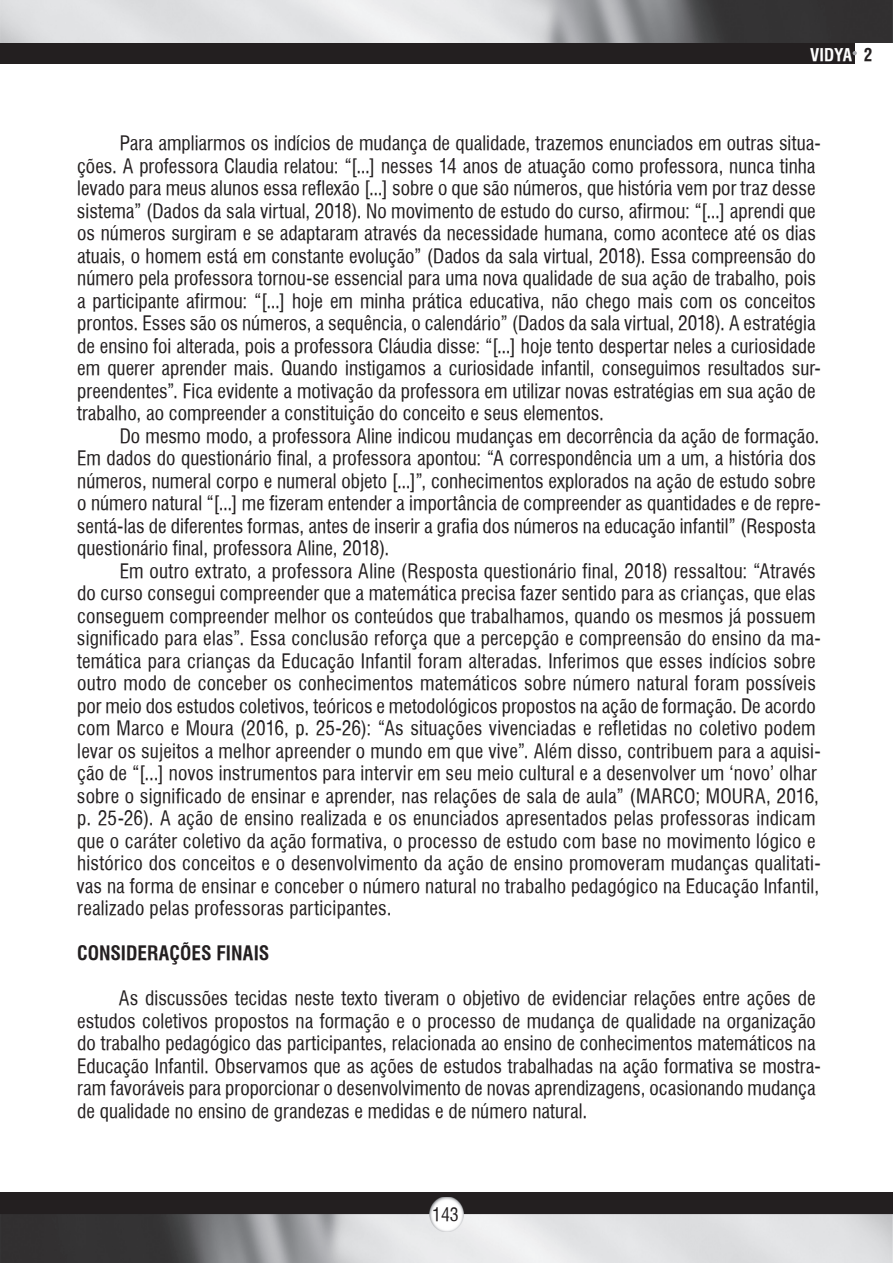
<style>
.page{position:relative;width:893px;height:1263px;background:#fff}
.page>*{position:absolute;margin:0;border:0;box-sizing:border-box;transform-origin:0 0}
.t1{font:19.5px/22.5px "Halvett Condensed";letter-spacing:.005em;color:#231f20}
.t2{font:700 condensed 19.5px "Halvett";color:#231f20}
.t3{font:18px "Halvett Condensed";color:#231f20}
.t4{font:700 condensed 17.25px "Halvett";color:#fff}
.s1{color:#231f20}
</style>
<div class="page">
<div style="left:0;top:0;width:855px;height:64px;background:#231f20"></div>
<img style="left:0;top:0;width:893px;height:43px">
<svg style="left:853px;top:51px;width:4px;height:4px"></svg>
<div style="left:0;top:1193px;width:893px;height:70px;background:#231f20"></div>
<img style="left:0;top:1214px;width:893px;height:49px">
<img style="left:429px;top:1197px;width:34px;height:34px">
<p class="t4" style="left:810px;top:45px;width:64px">VIDYA <span class="s1">2</span></p>
<p class="t1" style="left:77px;top:132px;width:745px;text-indent:43px">Para ampliarmos os indícios de mudança de qualidade, trazemos enunciados em outras situa&shy;ções. A professora Claudia relatou: “[...] nesses 14 anos de atuação como professora, nunca tinha levado para meus alunos essa reflexão [...] sobre o que são números, que história vem por traz desse sistema” (Dados da sala virtual, 2018). No movimento de estudo do curso, afirmou: “[...] aprendi que os números surgiram e se adaptaram através da necessidade humana, como acontece até os dias atuais, o homem está em constante evolução” (Dados da sala virtual, 2018). Essa compreensão do número pela professora tornou-se essencial para uma nova qualidade de sua ação de trabalho, pois a participante afirmou: “[...] hoje em minha prática educativa, não chego mais com os conceitos prontos. Esses são os números, a sequência, o calendário” (Dados da sala virtual, 2018). A estratégia de ensino foi alterada, pois a professora Cláudia disse: “[...] hoje tento despertar neles a curiosidade em querer aprender mais. Quando instigamos a curiosidade infantil, conseguimos resultados sur&shy;preendentes”. Fica evidente a motivação da professora em utilizar novas estratégias em sua ação de trabalho, ao compreender a constituição do conceito e seus elementos.</p>
<p class="t1" style="left:77px;top:424px;width:745px;text-indent:43px">Do mesmo modo, a professora Aline indicou mudanças em decorrência da ação de formação.<br>Em dados do questionário final, a professora apontou: “A correspondência um a um, a história dos números, numeral corpo e numeral objeto [...]”, conhecimentos explorados na ação de estudo sobre o número natural “[...] me fizeram entender a importância de compreender as quantidades e de repre&shy;sentá-las de diferentes formas, antes de inserir a grafia dos números na educação infantil” (Resposta questionário final, professora Aline, 2018).</p>
<p class="t1" style="left:76px;top:559px;width:746px;text-indent:43px">Em outro extrato, a professora Aline (Resposta questionário final, 2018) ressaltou: “Através do curso consegui compreender que a matemática precisa fazer sentido para as crianças, que elas conseguem compreender melhor os conteúdos que trabalhamos, quando os mesmos já possuem significado para elas”. Essa conclusão reforça que a percepção e compreensão do ensino da ma&shy;temática para crianças da Educação Infantil foram alteradas. Inferimos que esses indícios sobre outro modo de conceber os conhecimentos matemáticos sobre número natural foram possíveis por meio dos estudos coletivos, teóricos e metodológicos propostos na ação de formação. De acordo com Marco e Moura (2016, p. 25-26): “As situações vivenciadas e refletidas no coletivo podem levar os sujeitos a melhor apreender o mundo em que vive”. Além disso, contribuem para a aquisi&shy;ção de “[...] novos instrumentos para intervir em seu meio cultural e a desenvolver um ‘novo’ olhar sobre o significado de ensinar e aprender, nas relações de sala de aula” (MARCO; MOURA, 2016, p. 25-26). A ação de ensino realizada e os enunciados apresentados pelas professoras indicam que o caráter coletivo da ação formativa, o processo de estudo com base no movimento lógico e histórico dos conceitos e o desenvolvimento da ação de ensino promoveram mudanças qualitati&shy;vas na forma de ensinar e conceber o número natural no trabalho pedagógico na Educação Infantil, realizado pelas professoras participantes.</p>
<p class="t2" style="left:77px;top:941px;width:194px">CONSIDERAÇÕES FINAIS</p>
<p class="t1" style="left:77px;top:987px;width:745px;text-indent:42px">As discussões tecidas neste texto tiveram o objetivo de evidenciar relações entre ações de estudos coletivos propostos na formação e o processo de mudança de qualidade na organização do trabalho pedagógico das participantes, relacionada ao ensino de conhecimentos matemáticos na Educação Infantil. Observamos que as ações de estudos trabalhadas na ação formativa se mostra&shy;ram favoráveis para proporcionar o desenvolvimento de novas aprendizagens, ocasionando mudança de qualidade no ensino de grandezas e medidas e de número natural.</p>
<p class="t3" style="left:432px;top:1204px;width:28px">143</p>
</div>
